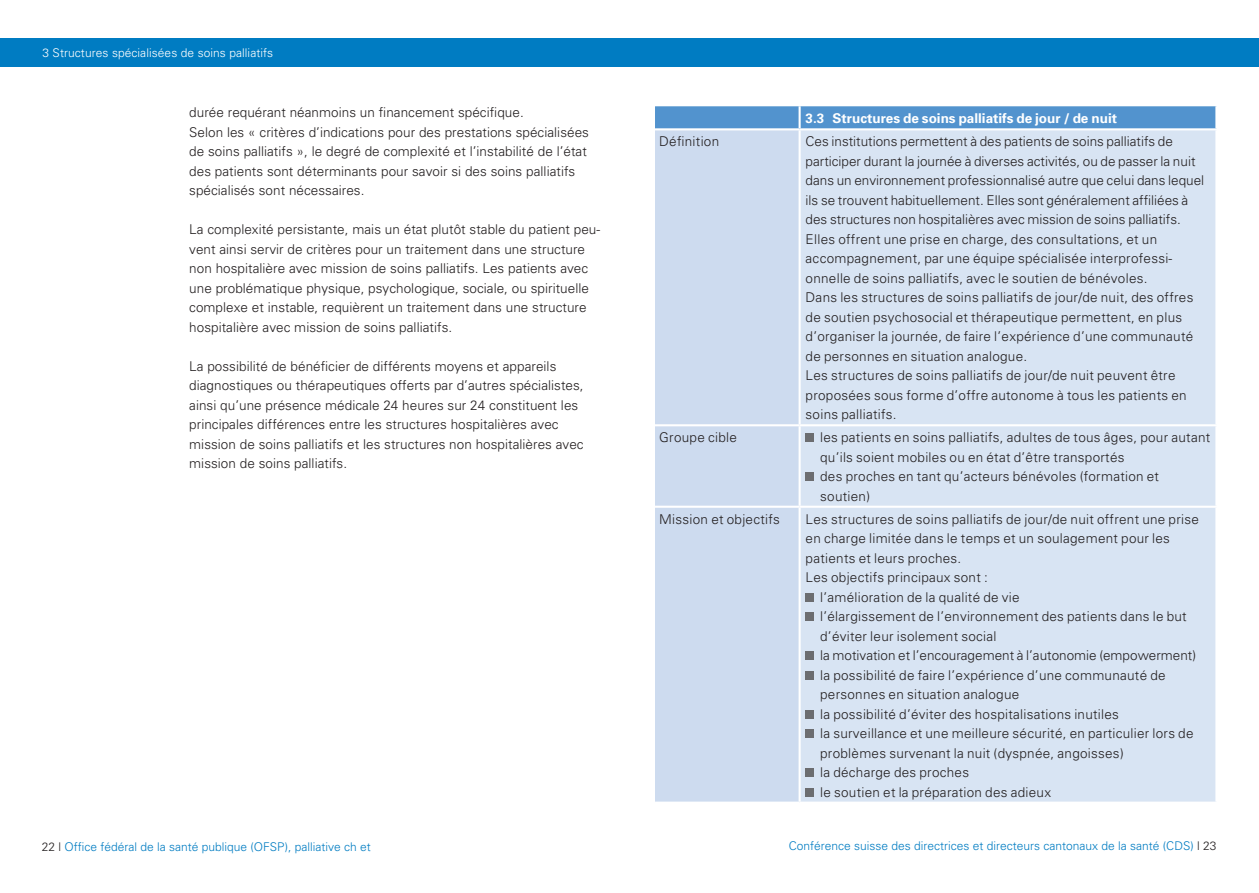
<style>
.page{position:relative;width:1259px;height:893px;background:#fff}
.page>*{position:absolute;margin:0;border:0;box-sizing:border-box;transform-origin:0 0}
.t1{font:300 13.5px/19.5px "Univers";letter-spacing:.005em;color:#231f20}
.t2{font:700 13.5px "Univers";color:#fff}
.t3{font:300 12px "Univers";color:#007cc2}
.t4{font:300 12px "Univers";letter-spacing:.005em;color:#fff}
.s1{color:#231f20}
</style>
<div class="page">
<div style="left:0;top:38px;width:1259px;height:29px;background:#007cc2"></div>
<div style="left:655px;top:106px;width:560px;height:22px;background:#5293ce"></div>
<div style="left:655px;top:130px;width:143px;height:672px;background:#cddbef"></div>
<div style="left:800px;top:130px;width:415px;height:672px;background:#d8e4f3"></div>
<hr style="left:798px;top:106px;width:2px;height:22px;background:#fff">
<hr style="left:655px;top:424px;width:144px;height:2px;background:#fff">
<hr style="left:799px;top:424px;width:418px;height:2px;background:#fff">
<hr style="left:655px;top:506px;width:144px;height:2px;background:#fff">
<hr style="left:799px;top:506px;width:418px;height:2px;background:#fff">
<div style="left:805px;top:434px;width:9px;height:8px;background:#6c6d70"></div>
<div style="left:805px;top:473px;width:9px;height:8px;background:#6c6d70"></div>
<div style="left:805px;top:593px;width:9px;height:9px;background:#6c6d70"></div>
<div style="left:805px;top:613px;width:9px;height:8px;background:#6c6d70"></div>
<div style="left:805px;top:652px;width:9px;height:8px;background:#6c6d70"></div>
<div style="left:805px;top:671px;width:9px;height:9px;background:#6c6d70"></div>
<div style="left:805px;top:710px;width:9px;height:9px;background:#6c6d70"></div>
<div style="left:805px;top:730px;width:9px;height:8px;background:#6c6d70"></div>
<div style="left:805px;top:769px;width:9px;height:8px;background:#6c6d70"></div>
<div style="left:805px;top:788px;width:9px;height:9px;background:#6c6d70"></div>
<p class="t4" style="left:43px;top:45px;width:232px">3 Structures spécialisées de soins palliatifs</p>
<p class="t1" style="left:189px;top:102px;width:401px">durée requérant néanmoins un financement spécifique.<br>Selon les « critères d’indications pour des prestations spécialisées de soins palliatifs », le degré de complexité et l’instabilité de l’état des patients sont déterminants pour savoir si des soins palliatifs spécialisés sont nécessaires.</p>
<p class="t1" style="left:189px;top:219px;width:412px">La complexité persistante, mais un état plutôt stable du patient peu&shy;vent ainsi servir de critères pour un traitement dans une structure non hospitalière avec mission de soins palliatifs. Les patients avec une problématique physique, psychologique, sociale, ou spirituelle complexe et instable, requièrent un traitement dans une structure hospitalière avec mission de soins palliatifs.</p>
<p class="t1" style="left:189px;top:356px;width:396px">La possibilité de bénéficier de différents moyens et appareils diagnostiques ou thérapeutiques offerts par d’autres spécialistes, ainsi qu’une présence médicale 24 heures sur 24 constituent les principales différences entre les structures hospitalières avec mission de soins palliatifs et les structures non hospitalières avec mission de soins palliatifs.</p>
<p class="t2" style="left:805px;top:110px;width:313px">3.3 Structures de soins palliatifs de jour / de nuit</p>
<p class="t1" style="left:659px;top:131px;width:61px">Définition</p>
<p class="t1" style="left:805px;top:131px;width:400px">Ces institutions permettent à des patients de soins palliatifs de participer durant la journée à diverses activités, ou de passer la nuit dans un environnement professionnalisé autre que celui dans lequel ils se trouvent habituellement. Elles sont généralement affiliées à des structures non hospitalières avec mission de soins palliatifs.<br>Elles offrent une prise en charge, des consultations, et un accompagnement, par une équipe spécialisée interprofessi&shy;onnelle de soins palliatifs, avec le soutien de bénévoles.<br>Dans les structures de soins palliatifs de jour/de nuit, des offres de soutien psychosocial et thérapeutique permettent, en plus d’organiser la journée, de faire l’expérience d’une communauté de personnes en situation analogue.<br>Les structures de soins palliatifs de jour/de nuit peuvent être proposées sous forme d’offre autonome à tous les patients en soins palliatifs.</p>
<p class="t1" style="left:659px;top:427px;width:79px">Groupe cible</p>
<p class="t1" style="left:820px;top:427px;width:391px">les patients en soins palliatifs, adultes de tous âges, pour autant qu’ils soient mobiles ou en état d’être transportés<br>des proches en tant qu’acteurs bénévoles (formation et soutien)</p>
<p class="t1" style="left:659px;top:509px;width:122px">Mission et objectifs</p>
<p class="t1" style="left:805px;top:509px;width:395px">Les structures de soins palliatifs de jour/de nuit offrent une prise</p>
<p class="t1" style="left:805px;top:528px;width:366px">en charge limitée dans le temps et un soulagement pour les</p>
<p class="t1" style="left:805px;top:548px;width:157px">patients et leurs proches.</p>
<p class="t1" style="left:805px;top:567px;width:184px">Les objectifs principaux sont :</p>
<p class="t1" style="left:820px;top:587px;width:201px">l’amélioration de la qualité de vie</p>
<p class="t1" style="left:820px;top:606px;width:368px">l’élargissement de l’environnement des patients dans le but</p>
<p class="t1" style="left:820px;top:626px;width:178px">d’éviter leur isolement social</p>
<p class="t1" style="left:820px;top:645px;width:377px">la motivation et l’encouragement à l’autonomie (empowerment)</p>
<p class="t1" style="left:820px;top:665px;width:347px">la possibilité de faire l’expérience d’une communauté de</p>
<p class="t1" style="left:820px;top:684px;width:201px">personnes en situation analogue</p>
<p class="t1" style="left:820px;top:704px;width:300px">la possibilité d’éviter des hospitalisations inutiles</p>
<p class="t1" style="left:820px;top:723px;width:375px">la surveillance et une meilleure sécurité, en particulier lors de</p>
<p class="t1" style="left:820px;top:743px;width:305px">problèmes survenant la nuit (dyspnée, angoisses)</p>
<p class="t1" style="left:820px;top:762px;width:150px">la décharge des proches</p>
<p class="t1" style="left:820px;top:782px;width:232px">le soutien et la préparation des adieux</p>
<p class="t3" style="left:42px;top:839px;width:330px"><span class="s1">22 |</span> Office fédéral de la santé publique (OFSP), palliative ch et</p>
<p class="t3" style="left:788px;top:838px;width:429px">Conférence suisse des directrices et directeurs cantonaux de la santé (CDS) <span class="s1">| 23</span></p>
</div>
